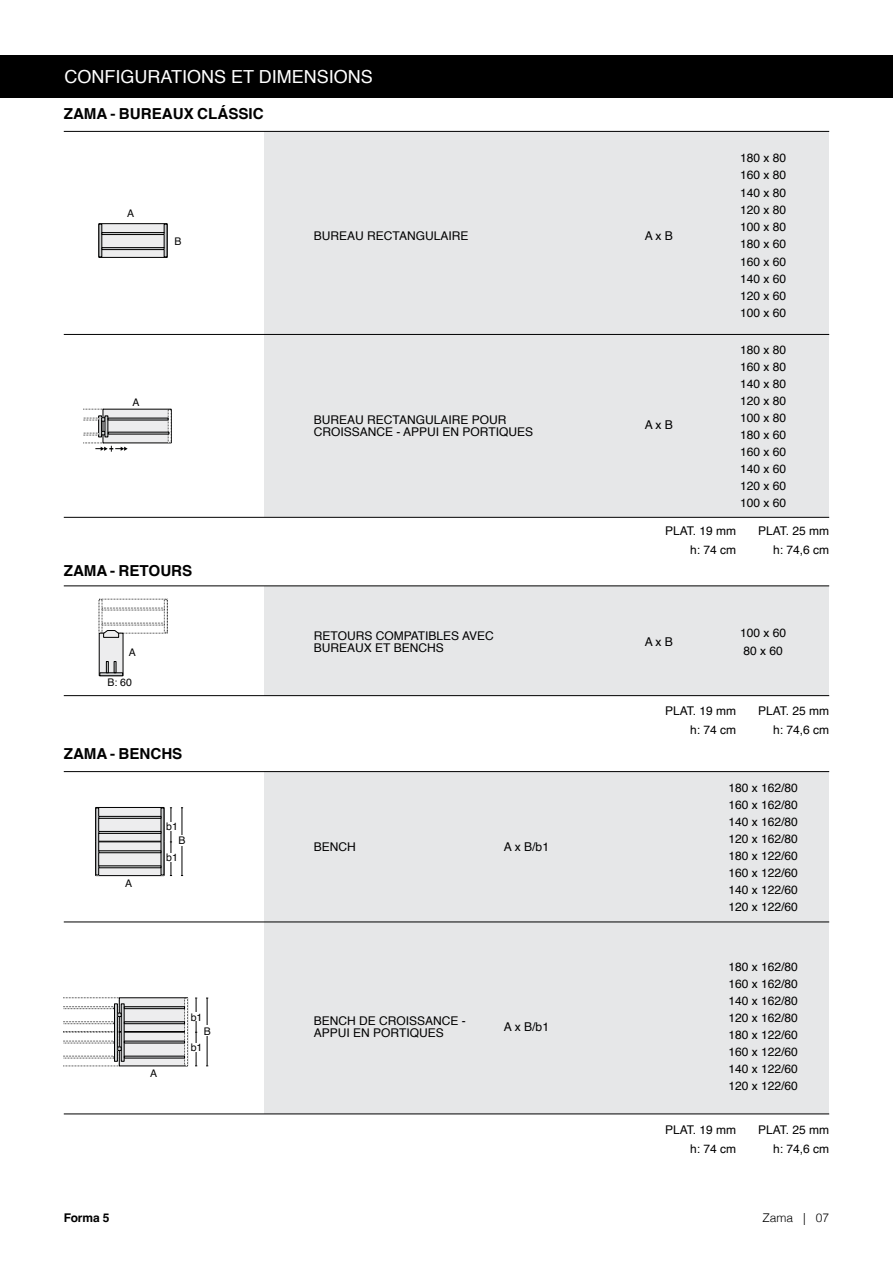
<style>
.page{position:relative;width:893px;height:1263px;background:#fff}
.page>*{position:absolute;margin:0;border:0;box-sizing:border-box;transform-origin:0 0}
.t1{font:18px "Helvetica";color:#fff}
.t2{font:700 15.15px "Helvetica";color:#000}
.t3{font:12.15px "Helvetica";color:#000}
.t4{font:12px/12px "Helvetica";color:#000}
.t5{font:300 12px "Helvetica";color:#000}
.t6{font:700 12px "Helvetica";letter-spacing:-.01em;color:#000}
.t7{font:10.5px "Helvetica";color:#000}
</style>
<div class="page">
<div style="left:265px;top:131px;width:564px;height:386px;background:#e6e7e8"></div>
<div style="left:265px;top:586px;width:564px;height:109px;background:#e6e7e8"></div>
<div style="left:265px;top:771px;width:564px;height:343px;background:#e6e7e8"></div>
<hr style="left:64px;top:131px;width:765px;height:1px;background:#000">
<hr style="left:64px;top:334px;width:765px;height:1px;background:#000">
<hr style="left:64px;top:517px;width:765px;height:1px;background:#000">
<hr style="left:64px;top:695px;width:765px;height:1px;background:#000">
<hr style="left:64px;top:771px;width:765px;height:1px;background:#000">
<hr style="left:64px;top:922px;width:765px;height:1px;background:#000">
<hr style="left:64px;top:1114px;width:765px;height:1px;background:#000">
<hr style="left:64px;top:586px;width:765px;height:1px;background:#000">
<div style="left:0;top:55px;width:893px;height:43px;background:#000"></div>
<svg style="left:98px;top:223px;width:70px;height:35px"></svg>
<div style="left:99px;top:224px;width:68px;height:33px;background:#ededee"></div>
<div style="left:99px;top:223px;width:68px;height:35px;border:1px solid #000"></div>
<div style="left:102px;top:232px;width:62px;height:3px;border:1px solid #000"></div>
<div style="left:102px;top:247px;width:62px;height:3px;border:1px solid #000"></div>
<svg style="left:84px;top:408px;width:88px;height:44px"></svg>
<svg style="left:98px;top:598px;width:70px;height:79px"></svg>
<hr style="left:182px;top:808px;width:1px;height:67px;background:#000">
<div style="left:178px;top:835px;width:8px;height:10px;background:#fff"></div>
<svg style="left:95px;top:807px;width:77px;height:70px"></svg>
<svg style="left:99px;top:809px;width:62px;height:30px;background:#d8d8d9"></svg>
<div style="left:96px;top:807px;width:68px;height:34px;border:1px solid #000"></div>
<svg style="left:96px;top:842px;width:68px;height:34px;background:#d3d3d4"></svg>
<div style="left:96px;top:842px;width:68px;height:34px;border:1px solid #000"></div>
<div style="left:96px;top:808px;width:3px;height:67px;border:1px solid #000"></div>
<div style="left:99px;top:816px;width:62px;height:2px;border:1px solid #000"></div>
<div style="left:99px;top:831px;width:62px;height:2px;border:1px solid #000"></div>
<div style="left:99px;top:850px;width:62px;height:3px;border:1px solid #000"></div>
<hr style="left:207px;top:998px;width:1px;height:68px;background:#000">
<hr style="left:196px;top:998px;width:1px;height:68px;background:#000">
<div style="left:203px;top:1025px;width:9px;height:11px;background:#fff"></div>
<div style="left:191px;top:1013px;width:12px;height:8px;background:#fff"></div>
<div style="left:191px;top:1043px;width:12px;height:8px;background:#fff"></div>
<svg style="left:64px;top:997px;width:124px;height:70px"></svg>
<div style="left:124px;top:1006px;width:61px;height:3px;border:1px solid #000"></div>
<div style="left:124px;top:1021px;width:61px;height:3px;border:1px solid #000"></div>
<p class="t1" style="left:65px;top:63px;width:310px">CONFIGURATIONS ET DIMENSIONS</p>
<p class="t2" style="left:64px;top:104px;width:202px">ZAMA - BUREAUX CLÁSSIC</p>
<p class="t7" style="left:127px;top:205px;width:9px">A</p>
<p class="t7" style="left:174px;top:233px;width:9px">B</p>
<p class="t4" style="left:314px;top:230px;width:156px">BUREAU RECTANGULAIRE</p>
<p class="t7" style="left:133px;top:394px;width:9px">A</p>
<p class="t2" style="left:64px;top:561px;width:130px">ZAMA - RETOURS</p>
<p class="t7" style="left:129px;top:644px;width:9px">A</p>
<p class="t7" style="left:107px;top:674px;width:26px">B: 60</p>
<p class="t2" style="left:64px;top:744px;width:120px">ZAMA - BENCHS</p>
<p class="t7" style="left:125px;top:875px;width:9px">A</p>
<p class="t7" style="left:166px;top:819px;width:13px">b1</p>
<p class="t7" style="left:166px;top:849px;width:13px">b1</p>
<p class="t7" style="left:179px;top:832px;width:9px">B</p>
<p class="t7" style="left:150px;top:1066px;width:9px">A</p>
<p class="t7" style="left:191px;top:1009px;width:13px">b1</p>
<p class="t7" style="left:191px;top:1039px;width:13px">b1</p>
<p class="t7" style="left:204px;top:1023px;width:9px">B</p>
<p class="t4" style="left:314px;top:414px;width:221px">BUREAU RECTANGULAIRE POUR<br>CROISSANCE - APPUI EN PORTIQUES</p>
<p class="t4" style="left:314px;top:630px;width:181px">RETOURS COMPATIBLES AVEC<br>BUREAUX ET BENCHS</p>
<p class="t4" style="left:314px;top:841px;width:43px">BENCH</p>
<p class="t3" style="left:504px;top:837px;width:47px">A x B/b1</p>
<p class="t4" style="left:314px;top:1015px;width:154px">BENCH DE CROISSANCE -<br>APPUI EN PORTIQUES</p>
<p class="t3" style="left:504px;top:1017px;width:47px">A x B/b1</p>
<p class="t3" style="left:645px;top:226px;width:30px">A x B</p>
<p class="t3" style="left:645px;top:416px;width:30px">A x B</p>
<p class="t4" style="left:740px;top:152px;width:48px">180 x 80</p>
<p class="t4" style="left:740px;top:169px;width:48px">160 x 80</p>
<p class="t4" style="left:740px;top:187px;width:48px">140 x 80</p>
<p class="t4" style="left:740px;top:204px;width:48px">120 x 80</p>
<p class="t4" style="left:740px;top:221px;width:48px">100 x 80</p>
<p class="t4" style="left:740px;top:238px;width:48px">180 x 60</p>
<p class="t4" style="left:740px;top:256px;width:48px">160 x 60</p>
<p class="t4" style="left:740px;top:273px;width:48px">140 x 60</p>
<p class="t4" style="left:740px;top:290px;width:48px">120 x 60</p>
<p class="t4" style="left:740px;top:307px;width:48px">100 x 60</p>
<p class="t4" style="left:740px;top:344px;width:48px">180 x 80</p>
<p class="t4" style="left:740px;top:361px;width:48px">160 x 80</p>
<p class="t4" style="left:740px;top:378px;width:48px">140 x 80</p>
<p class="t4" style="left:740px;top:395px;width:48px">120 x 80</p>
<p class="t4" style="left:740px;top:412px;width:48px">100 x 80</p>
<p class="t4" style="left:740px;top:429px;width:48px">180 x 60</p>
<p class="t4" style="left:740px;top:446px;width:48px">160 x 60</p>
<p class="t4" style="left:740px;top:463px;width:48px">140 x 60</p>
<p class="t4" style="left:740px;top:480px;width:48px">120 x 60</p>
<p class="t4" style="left:740px;top:497px;width:48px">100 x 60</p>
<p class="t4" style="left:665px;top:525px;width:73px">PLAT. 19 mm</p>
<p class="t4" style="left:690px;top:544px;width:48px">h: 74 cm</p>
<p class="t4" style="left:758px;top:525px;width:73px">PLAT. 25 mm</p>
<p class="t4" style="left:773px;top:544px;width:58px">h: 74,6 cm</p>
<p class="t3" style="left:645px;top:632px;width:30px">A x B</p>
<p class="t4" style="left:740px;top:627px;width:48px">100 x 60</p>
<p class="t4" style="left:744px;top:645px;width:41px">80 x 60</p>
<p class="t4" style="left:665px;top:706px;width:73px">PLAT. 19 mm</p>
<p class="t4" style="left:690px;top:724px;width:48px">h: 74 cm</p>
<p class="t4" style="left:758px;top:706px;width:73px">PLAT. 25 mm</p>
<p class="t4" style="left:773px;top:724px;width:58px">h: 74,6 cm</p>
<p class="t4" style="left:729px;top:782px;width:71px">180 x 162/80</p>
<p class="t4" style="left:729px;top:799px;width:71px">160 x 162/80</p>
<p class="t4" style="left:729px;top:816px;width:71px">140 x 162/80</p>
<p class="t4" style="left:729px;top:833px;width:71px">120 x 162/80</p>
<p class="t4" style="left:729px;top:850px;width:71px">180 x 122/60</p>
<p class="t4" style="left:729px;top:867px;width:71px">160 x 122/60</p>
<p class="t4" style="left:729px;top:884px;width:71px">140 x 122/60</p>
<p class="t4" style="left:729px;top:901px;width:71px">120 x 122/60</p>
<p class="t4" style="left:729px;top:961px;width:71px">180 x 162/80</p>
<p class="t4" style="left:729px;top:978px;width:71px">160 x 162/80</p>
<p class="t4" style="left:729px;top:995px;width:71px">140 x 162/80</p>
<p class="t4" style="left:729px;top:1012px;width:71px">120 x 162/80</p>
<p class="t4" style="left:729px;top:1029px;width:71px">180 x 122/60</p>
<p class="t4" style="left:729px;top:1046px;width:71px">160 x 122/60</p>
<p class="t4" style="left:729px;top:1063px;width:71px">140 x 122/60</p>
<p class="t4" style="left:729px;top:1080px;width:71px">120 x 122/60</p>
<p class="t4" style="left:665px;top:1124px;width:73px">PLAT. 19 mm</p>
<p class="t4" style="left:690px;top:1143px;width:48px">h: 74 cm</p>
<p class="t4" style="left:758px;top:1124px;width:73px">PLAT. 25 mm</p>
<p class="t4" style="left:773px;top:1143px;width:58px">h: 74,6 cm</p>
<p class="t6" style="left:64px;top:1211px;width:47px">Forma 5</p>
<p class="t5" style="left:762px;top:1207px;width:68px">Zama | 07</p>
</div>
